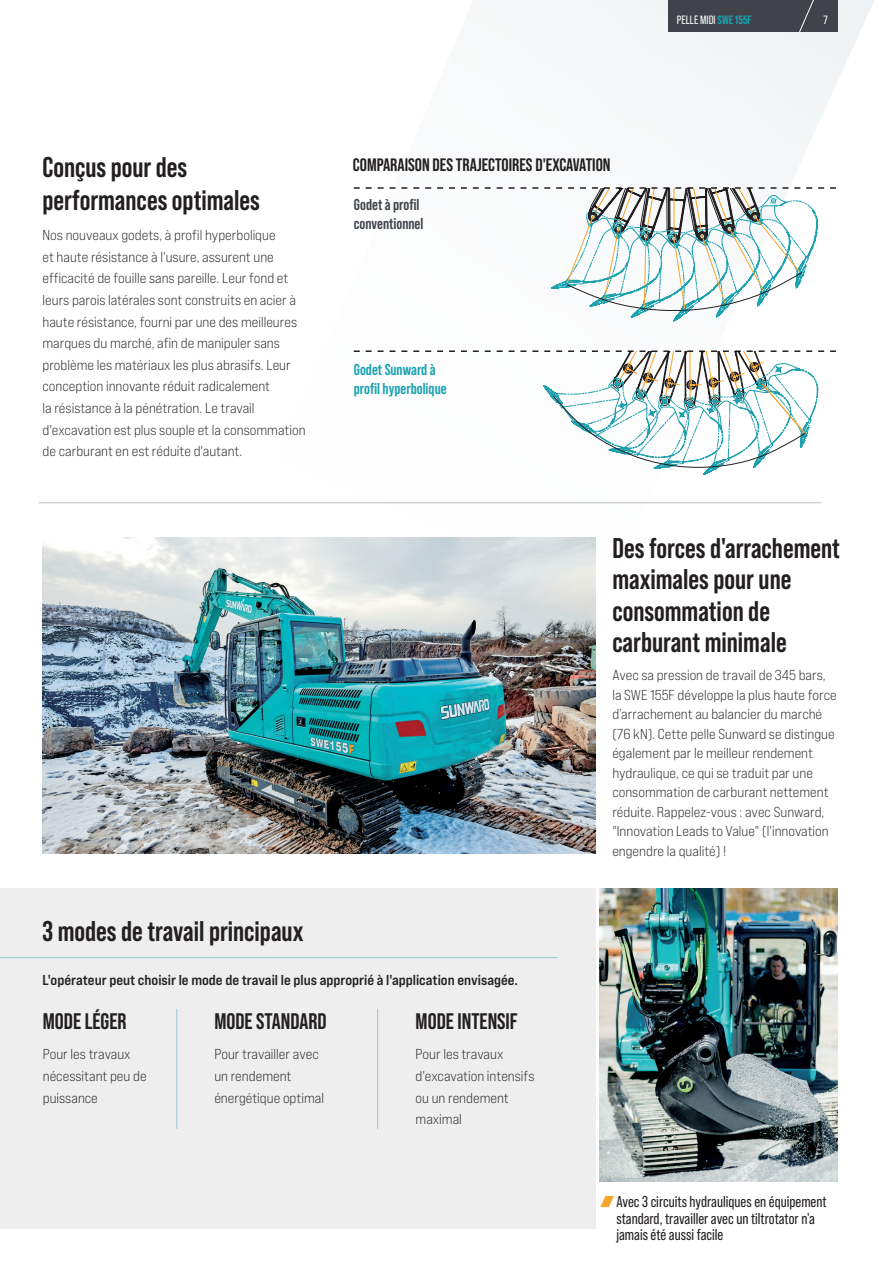
<style>
.page{position:relative;width:893px;height:1263px;background:#fff}
.page>*{position:absolute;margin:0;border:0;box-sizing:border-box;transform-origin:0 0}
.t1{font:700 28.5px/31.5px "Bebas Neue Pro";color:#231f20}
.t2{font:700 22.5px "Bebas Neue Pro";color:#231f20}
.t3{font:700 18px "Bebas Neue Pro";color:#231f20}
.t4{font:15.75px/16.5px "Bebas Neue Pro";color:#231f20}
.t5{font:700 15.75px/19.4px "Bebas Neue Pro";color:#1ba2b0}
.t6{font:700 15.75px/19.4px "Bebas Neue Pro";color:#40444a}
.t7{font:14.4px/21.6px "Bebas Neue Pro Exp Bk";color:#231f20}
.t8{font:14.4px "Bebas Neue Pro Exp Bd";color:#231f20}
.t9{font:12px "Bebas Neue Pro";color:#fff}
.s1{font-weight:700;color:#1ba2b0}
</style>
<div class="page">
<svg style="left:206px;top:0;width:668px;height:627px"></svg>
<div style="left:668px;top:0;width:170px;height:31px;background:#40444a"></div>
<svg style="left:799px;top:0;width:23px;height:33px"></svg>
<div style="left:0;top:888px;width:595px;height:341px;background:#eeeeef"></div>
<img style="left:600px;top:888px;width:238px;height:294px">
<hr style="left:0;top:957px;width:558px;height:1px;background:#96c9d2">
<hr style="left:377px;top:1009px;width:1px;height:120px;background:#96c9d2">
<hr style="left:176px;top:1009px;width:1px;height:120px;background:#96c9d2">
<img style="left:43px;top:537px;width:552px;height:316px">
<svg style="left:600px;top:1196px;width:14px;height:11px"></svg>
<svg style="left:354px;top:187px;width:482px;height:135px"></svg>
<svg style="left:354px;top:350px;width:482px;height:125px"></svg>
<hr style="left:39px;top:502px;width:783px;height:1px;background:#bcbdc0">
<p class="t9" style="left:677px;top:14px;width:76px">PELLE MIDI <span class="s1">SWE 155F</span></p>
<p class="t9" style="left:824px;top:13px;width:6px">7</p>
<h1 class="t1" style="left:43px;top:150px;width:219px;line-height:33px">Conçus pour des performances optimales</h1>
<p class="t7" style="left:43px;top:224px;width:264px">Nos nouveaux godets, à profil hyperbolique<br>et haute résistance à l'usure, assurent une efficacité de fouille sans pareille. Leur fond et leurs parois latérales sont construits en acier à haute résistance, fourni par une des meilleures marques du marché, afin de manipuler sans problème les matériaux les plus abrasifs. Leur conception innovante réduit radicalement<br>la résistance à la pénétration. Le travail d'excavation est plus souple et la consommation de carburant en est réduite d'autant.</p>
<p class="t3" style="left:353px;top:154px;width:259px">COMPARAISON DES TRAJECTOIRES D'EXCAVATION</p>
<p class="t6" style="left:354px;top:195px;width:71px">Godet à profil conventionnel</p>
<p class="t5" style="left:354px;top:359px;width:94px">Godet Sunward à profil hyperbolique</p>
<h1 class="t1" style="left:612px;top:532px;width:229px">Des forces d'arrachement maximales pour une consommation de carburant minimale</h1>
<p class="t7" style="left:612px;top:665px;width:226px;line-height:19.5px">Avec sa pression de travail de 345 bars, la SWE 155F développe la plus haute force d’arrachement au balancier du marché (76 kN). Cette pelle Sunward se distingue également par le meilleur rendement hydraulique, ce qui se traduit par une consommation de carburant nettement réduite. Rappelez-vous : avec Sunward, "Innovation Leads to Value" (l'innovation engendre la qualité) !</p>
<h1 class="t1" style="left:43px;top:915px;width:262px">3 modes de travail principaux</h1>
<p class="t8" style="left:43px;top:971px;width:477px">L'opérateur peut choisir le mode de travail le plus approprié à l'application envisagée.</p>
<h2 class="t2" style="left:416px;top:1009px;width:104px">MODE INTENSIF</h2>
<p class="t7" style="left:416px;top:1043px;width:120px">Pour les travaux d'excavation intensifs ou un rendement maximal</p>
<h2 class="t2" style="left:43px;top:1009px;width:85px">MODE LÉGER</h2>
<p class="t7" style="left:43px;top:1043px;width:105px">Pour les travaux nécessitant peu de puissance</p>
<h2 class="t2" style="left:214px;top:1009px;width:114px">MODE STANDARD</h2>
<p class="t7" style="left:214px;top:1043px;width:111px">Pour travailler avec un rendement énergétique optimal</p>
<p class="t4" style="left:616px;top:1193px;width:212px">Avec 3 circuits hydrauliques en équipement standard, travailler avec un tiltrotator n'a jamais été aussi facile</p>
</div>
